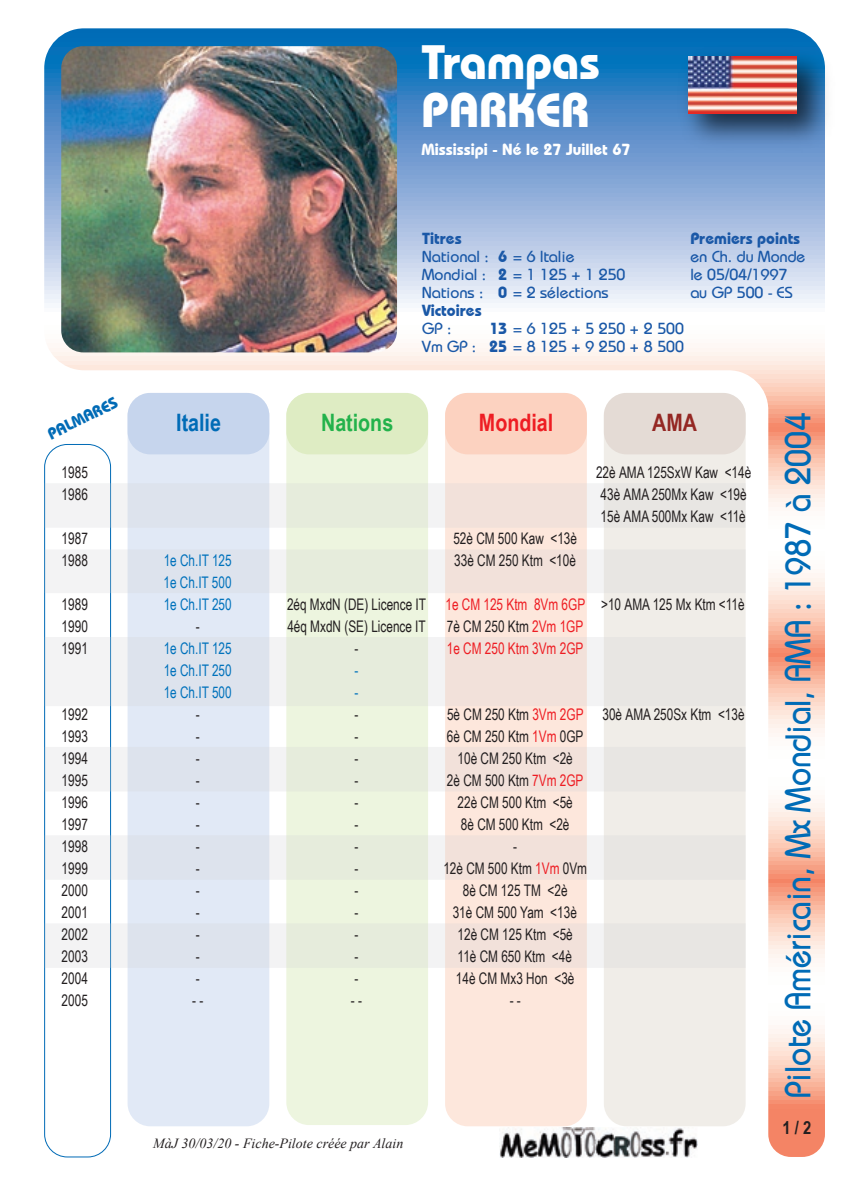
<style>
.page{position:relative;width:842px;height:1191px;background:#fff}
.page>*{position:absolute;margin:0;border:0;box-sizing:border-box;transform-origin:0 0}
.t1{font:700 48px/48px "Bauhaus IT Cby BT";color:#fff}
.t2{font:36px "Bauhaus";color:#006bb6;scale:.9 1}
.t3{font:700 24px "Arial Narrow";color:#ee1d23}
.t4{font:700 24px "Arial Narrow";color:#23b24b}
.t5{font:700 24px "Arial Narrow";color:#006bb6}
.t6{font:700 24px "Arial Narrow";color:#942723}
.t7{font:700 18px "Arial Narrow";color:#231f20}
.t8{font:16px/22px "Arial Narrow";color:#231f20;scale:.9 1}
.t9{font:16px/18px "Bauhaus";color:#1a58a7}
.t10{font:16px "Arial Narrow";color:#0072bc;scale:.9 1}
.t11{font:700 16px "Bauhaus IT Cby BT";color:#1a58a7}
.t12{font:700 16px "Bauhaus IT Cby BT";color:#fff}
.t13{font:16px "Arial Narrow";color:#ee1d23;scale:.9 1}
.t14{font:700 16px "Bauhaus IT Cby BT";color:#006bb6}
.t15{font:italic 14px "Times New Roman";color:#231f20}
.s1{font-family:"Bauhaus IT Cby BT";font-weight:700}
.s2{color:#ee1d23}
</style>
<div class="page">
<img style="left:44px;top:28px;width:781px;height:1129px">
<img style="left:671px;top:40px;width:156px;height:118px">
<img style="left:689px;top:57px;width:108px;height:56px">
<img style="left:499px;top:1128px;width:198px;height:29px">
<svg style="left:44px;top:443px;width:68px;height:714px"></svg>
<div style="left:128px;top:454px;width:141px;height:672px;background:#e1e9f6"></div>
<div style="left:128px;top:393px;width:141px;height:61px;background:#c6d5ed"></div>
<div style="left:286px;top:454px;width:142px;height:671px;background:#edf5df"></div>
<div style="left:445px;top:454px;width:142px;height:672px;background:#fde7dc"></div>
<div style="left:604px;top:454px;width:142px;height:672px;background:#f0ede8"></div>
<div style="left:445px;top:393px;width:142px;height:61px;background:#fcd2c0"></div>
<div style="left:286px;top:393px;width:142px;height:61px;background:#deecc3"></div>
<div style="left:604px;top:393px;width:142px;height:61px;background:#e4dbd5"></div>
<svg style="left:45px;top:483px;width:701px;height:45px"></svg>
<svg style="left:45px;top:549px;width:701px;height:44px"></svg>
<svg style="left:45px;top:637px;width:701px;height:69px"></svg>
<svg style="left:45px;top:747px;width:701px;height:44px"></svg>
<svg style="left:45px;top:923px;width:701px;height:45px"></svg>
<svg style="left:45px;top:835px;width:701px;height:44px"></svg>
<h1 class="t1" style="left:422px;top:38px;width:180px">Trampas<br>PARKER</h1>
<p class="t12" style="left:422px;top:139px;width:210px">Mississipi - Né le 27 Juillet 67</p>
<p class="t11" style="left:422px;top:229px;width:41px">Titres</p>
<p class="t9" style="left:422px;top:247px;width:205px">National : <span class="s1">6</span> = 6 Italie<br>Mondial : <span class="s1">2</span> = 1 125 + 1 250<br>Nations : <span class="s1">0</span> = 2 sélections</p>
<p class="t11" style="left:422px;top:301px;width:61px">Victoires</p>
<p class="t9" style="left:422px;top:319px;width:31px">GP :</p>
<p class="t11" style="left:690px;top:229px;width:111px">Premiers points</p>
<p class="t9" style="left:690px;top:247px;width:117px">en Ch. du Monde le 05/04/1997 au GP 500 - ES</p>
<p class="t9" style="left:422px;top:319px;width:264px;text-align:right"><span class="s1">13</span> = 6 125 + 5 250 + 2 500<br>Vm GP : <span class="s1">25</span> = 8 125 + 9 250 + 8 500</p>
<p class="t14" style="left:44px;top:426px;width:77px;rotate:-26deg">PALMARES</p>
<h3 class="t5" style="left:176px;top:409px;width:46px">Italie</h3>
<h3 class="t3" style="left:479px;top:409px;width:76px">Mondial</h3>
<h3 class="t4" style="left:321px;top:409px;width:74px">Nations</h3>
<h3 class="t6" style="left:652px;top:409px;width:46px">AMA</h3>
<p class="t8" style="left:62px;top:461px;width:31px">1985</p>
<p class="t8" style="left:596px;top:461px;width:174px">22è AMA 125SxW Kaw &lt;14è</p>
<p class="t8" style="left:62px;top:483px;width:31px">1986</p>
<p class="t8" style="left:601px;top:483px;width:164px">43è AMA 250Mx Kaw &lt;19è<br>15è AMA 500Mx Kaw &lt;11è</p>
<p class="t8" style="left:62px;top:527px;width:31px">1987</p>
<p class="t8" style="left:453px;top:527px;width:139px">52è CM 500 Kaw &lt;13è</p>
<p class="t8" style="left:62px;top:549px;width:31px">1988</p>
<p class="t10" style="left:164px;top:551px;width:77px">1e Ch.IT 125</p>
<p class="t8" style="left:454px;top:549px;width:137px">33è CM 250 Ktm &lt;10è</p>
<p class="t10" style="left:164px;top:573px;width:77px">1e Ch.IT 500</p>
<p class="t8" style="left:62px;top:593px;width:31px">1989</p>
<p class="t10" style="left:164px;top:595px;width:77px">1e Ch.IT 250</p>
<p class="t8" style="left:287px;top:593px;width:510px">2éq MxdN (DE) Licence IT <span class="s2">1e CM 125 Ktm 8Vm 6GP</span> &gt;10 AMA 125 Mx Ktm &lt;11è</p>
<p class="t8" style="left:62px;top:615px;width:31px">1990</p>
<p class="t8" style="left:196px;top:615px;width:6px">-</p>
<p class="t8" style="left:287px;top:615px;width:155px">4éq MxdN (SE) Licence IT</p>
<p class="t8" style="left:447px;top:615px;width:153px">7è CM 250 Ktm <span class="s2">2Vm 1GP</span></p>
<p class="t8" style="left:62px;top:637px;width:31px">1991</p>
<p class="t10" style="left:164px;top:639px;width:77px">1e Ch.IT 125</p>
<p class="t8" style="left:354px;top:637px;width:6px">-</p>
<p class="t13" style="left:447px;top:639px;width:153px">1e CM 250 Ktm 3Vm 2GP</p>
<p class="t10" style="left:164px;top:661px;width:77px">1e Ch.IT 250</p>
<p class="t10" style="left:354px;top:661px;width:6px">-</p>
<p class="t10" style="left:164px;top:683px;width:77px">1e Ch.IT 500</p>
<p class="t10" style="left:354px;top:683px;width:6px">-</p>
<p class="t8" style="left:62px;top:703px;width:31px">1992</p>
<p class="t8" style="left:196px;top:703px;width:6px">-</p>
<p class="t8" style="left:354px;top:703px;width:6px">-</p>
<p class="t8" style="left:447px;top:703px;width:332px">5è CM 250 Ktm <span class="s2">3Vm 2GP</span> 30è AMA 250Sx Ktm &lt;13è</p>
<p class="t8" style="left:62px;top:725px;width:31px">1993</p>
<p class="t8" style="left:196px;top:725px;width:6px">-</p>
<p class="t8" style="left:354px;top:725px;width:6px">-</p>
<p class="t8" style="left:447px;top:725px;width:153px">6è CM 250 Ktm <span class="s2">1Vm</span> 0GP</p>
<p class="t8" style="left:62px;top:747px;width:31px">1994</p>
<p class="t8" style="left:196px;top:747px;width:6px">-</p>
<p class="t8" style="left:354px;top:747px;width:6px">-</p>
<p class="t8" style="left:458px;top:747px;width:129px">10è CM 250 Ktm &lt;2è</p>
<p class="t8" style="left:62px;top:769px;width:31px">1995</p>
<p class="t8" style="left:196px;top:769px;width:6px">-</p>
<p class="t8" style="left:354px;top:769px;width:6px">-</p>
<p class="t8" style="left:447px;top:769px;width:153px">2è CM 500 Ktm <span class="s2">7Vm 2GP</span></p>
<p class="t8" style="left:62px;top:791px;width:31px">1996</p>
<p class="t8" style="left:196px;top:791px;width:6px">-</p>
<p class="t8" style="left:354px;top:791px;width:6px">-</p>
<p class="t8" style="left:458px;top:791px;width:130px">22è CM 500 Ktm &lt;5è</p>
<p class="t8" style="left:62px;top:813px;width:31px">1997</p>
<p class="t8" style="left:196px;top:813px;width:6px">-</p>
<p class="t8" style="left:354px;top:813px;width:6px">-</p>
<p class="t8" style="left:461px;top:813px;width:122px">8è CM 500 Ktm &lt;2è</p>
<p class="t8" style="left:62px;top:835px;width:31px">1998</p>
<p class="t8" style="left:196px;top:835px;width:6px">-</p>
<p class="t8" style="left:354px;top:835px;width:6px">-</p>
<p class="t8" style="left:513px;top:835px;width:6px">-</p>
<p class="t8" style="left:62px;top:857px;width:31px">1999</p>
<p class="t8" style="left:196px;top:857px;width:6px">-</p>
<p class="t8" style="left:354px;top:857px;width:6px">-</p>
<p class="t8" style="left:443px;top:857px;width:161px">12è CM 500 Ktm <span class="s2">1Vm</span> 0Vm</p>
<p class="t8" style="left:62px;top:879px;width:31px">2000</p>
<p class="t8" style="left:196px;top:879px;width:6px">-</p>
<p class="t8" style="left:354px;top:879px;width:6px">-</p>
<p class="t8" style="left:463px;top:879px;width:118px">8è CM 125 TM &lt;2è</p>
<p class="t8" style="left:62px;top:901px;width:31px">2001</p>
<p class="t8" style="left:196px;top:901px;width:6px">-</p>
<p class="t8" style="left:354px;top:901px;width:6px">-</p>
<p class="t8" style="left:453px;top:901px;width:139px">31è CM 500 Yam &lt;13è</p>
<p class="t8" style="left:62px;top:923px;width:31px">2002</p>
<p class="t8" style="left:196px;top:923px;width:6px">-</p>
<p class="t8" style="left:354px;top:923px;width:6px">-</p>
<p class="t8" style="left:458px;top:923px;width:129px">12è CM 125 Ktm &lt;5è</p>
<p class="t8" style="left:62px;top:945px;width:31px">2003</p>
<p class="t8" style="left:196px;top:945px;width:6px">-</p>
<p class="t8" style="left:354px;top:945px;width:6px">-</p>
<p class="t8" style="left:458px;top:945px;width:129px">11è CM 650 Ktm &lt;4è</p>
<p class="t8" style="left:62px;top:967px;width:31px">2004</p>
<p class="t8" style="left:196px;top:967px;width:6px">-</p>
<p class="t8" style="left:354px;top:967px;width:6px">-</p>
<p class="t8" style="left:456px;top:967px;width:133px">14è CM Mx3 Hon &lt;3è</p>
<p class="t8" style="left:62px;top:989px;width:31px">2005</p>
<p class="t8" style="left:192px;top:989px;width:14px">- -</p>
<p class="t8" style="left:351px;top:989px;width:14px">- -</p>
<p class="t8" style="left:510px;top:989px;width:14px">- -</p>
<p class="t15" style="left:153px;top:1133px;width:252px">MàJ 30/03/20 - Fiche-Pilote créée par Alain</p>
<h2 class="t2" style="left:776px;top:1098px;width:763px;rotate:-90deg">Pilote Américain, Mx Mondial, AMA : 1987 à 2004</h2>
<p class="t7" style="left:782px;top:1117px;width:30px">1 / 2</p>
</div>
